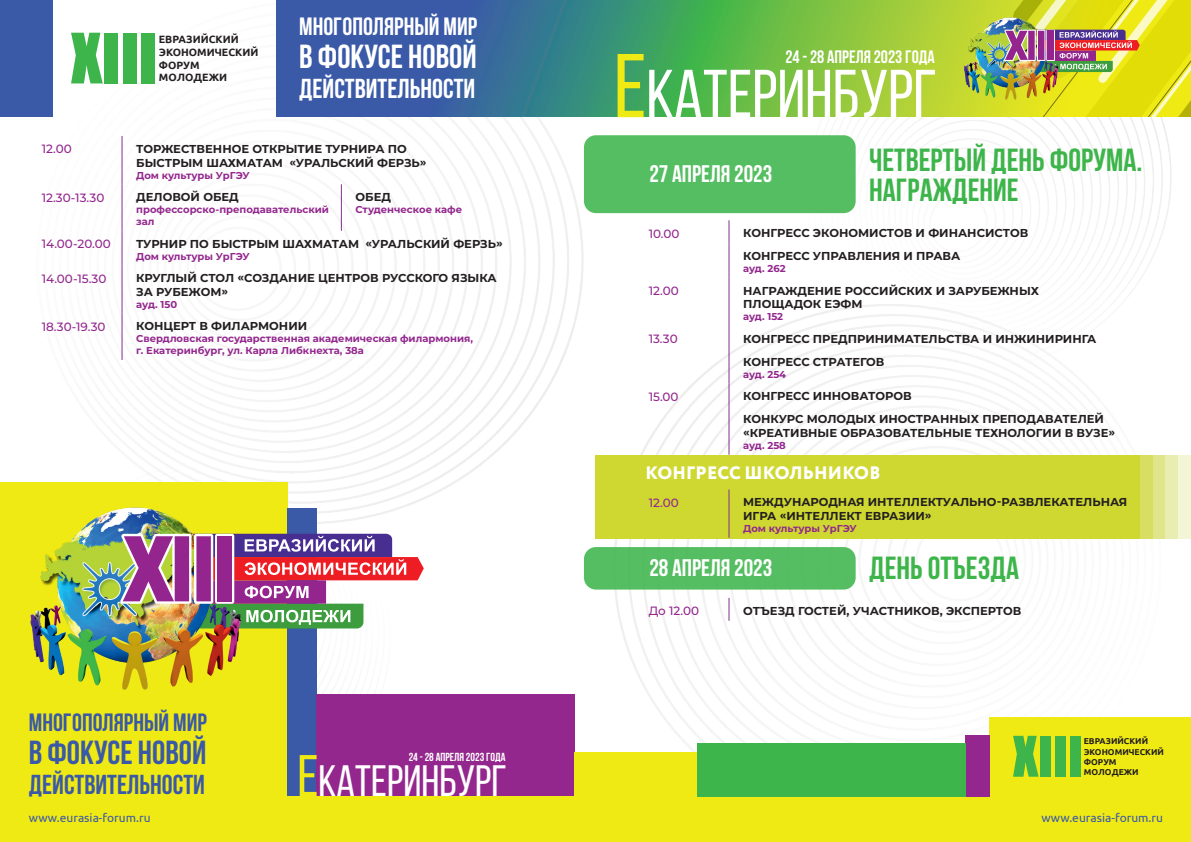
<style>
.page{position:relative;width:1191px;height:842px;background:#fff}
.page>*{position:absolute;margin:0;border:0;box-sizing:border-box;transform-origin:0 0}
.t1{font:67.7px "Bebas Neue";color:#fff}
.t2{font:64.2px "Impact";color:#3db54a}
.t3{font:51.7px "Impact";color:#3db54a}
.t4{font:43.9px "Bebas Neue";color:#fff}
.t5{font:700 33.4px "Bebas Neue";color:#fff}
.t6{font:700 33.4px "Bebas Neue";color:#3a59a7}
.t7{font:700 32px/30px "Bebas Neue";color:#3db54a}
.t8{font:700 27.4px "Bebas Neue";color:#fff}
.t9{font:700 27.4px "Bebas Neue";color:#3a59a7}
.t10{font:700 25px "Bebas Neue";color:#fff}
.t11{font:700 25px "Bebas Neue";color:#3a59a7}
.t12{font:700 24px "Bebas Neue";color:#fff}
.t13{font:700 18px "Bebas Neue";color:#fff}
.t14{font:800 18px "Circe";letter-spacing:.01em;color:#fff}
.t15{font:500 12px "Montserrat";color:#93278d}
.t16{font:12px "Ubuntu";color:#3a59a7}
.t17{font:700 11.7px "Bebas Neue";color:#fff}
.t18{font:700 11.5px/13.8px "Montserrat";color:#231f20}
.t19{font:700 10.6px/12.7px "Ubuntu";color:#231f20}
.t20{font:700 10px/12px "Montserrat";color:#93278d}
.t21{font:700 8.5px/10.2px "Ubuntu";color:#231f20}
.s1{font-size:58.6px;color:#f0ea14}
.s2{font-size:90.2px;color:#f0ea14}
</style>
<div class="page">
<img style="left:614px;top:117px;width:557px;height:635px">
<img style="left:122px;top:117px;width:461px;height:635px">
<div style="left:0;top:0;width:53px;height:117px;background:#3a59a7"></div>
<svg style="left:276px;top:0;width:710px;height:117px;background:#589470"></svg>
<img style="left:967px;top:15px;width:19px;height:43px">
<img style="left:962px;top:58px;width:24px;height:44px">
<img style="left:986px;top:0;width:205px;height:117px">
<div style="left:1047px;top:31px;width:6px;height:29px;background:#94258e"></div>
<div style="left:0;top:796px;width:1191px;height:46px;background:#f0ea14"></div>
<hr style="left:121px;top:136px;width:1px;height:48px;background:#80308c">
<hr style="left:121px;top:231px;width:1px;height:34px;background:#80308c">
<hr style="left:121px;top:265px;width:1px;height:49px;background:#80308c">
<hr style="left:121px;top:184px;width:1px;height:47px;background:#80308c">
<hr style="left:341px;top:184px;width:1px;height:47px;background:#80308c">
<hr style="left:121px;top:314px;width:1px;height:46px;background:#80308c">
<div style="left:0;top:482px;width:287px;height:314px;background:#f0ea14"></div>
<div style="left:287px;top:508px;width:29px;height:288px;background:#3a59a7"></div>
<div style="left:316px;top:694px;width:258px;height:102px;background:#93278d"></div>
<img style="left:40px;top:507px;width:177px;height:91px">
<img style="left:30px;top:598px;width:216px;height:92px">
<img style="left:81px;top:534px;width:343px;height:94px">
<div style="left:217px;top:536px;width:15px;height:65px;background:#94258e"></div>
<div style="left:595px;top:455px;width:545px;height:84px;background:#cfd831"></div>
<div style="left:1140px;top:455px;width:12px;height:84px;background:#d8de62"></div>
<div style="left:1152px;top:455px;width:13px;height:84px;background:#e0e58b"></div>
<div style="left:1165px;top:455px;width:13px;height:84px;background:#eaedb1"></div>
<div style="left:1178px;top:455px;width:13px;height:84px;background:#f3f6d6"></div>
<div style="left:584px;top:135px;width:271px;height:78px;background:#56be62;border-radius:12px"></div>
<svg style="left:728px;top:220px;width:1px;height:23px"></svg>
<hr style="left:728px;top:243px;width:1px;height:35px;background:#80308c">
<hr style="left:728px;top:278px;width:1px;height:48px;background:#80308c">
<svg style="left:728px;top:326px;width:1px;height:23px"></svg>
<hr style="left:728px;top:349px;width:1px;height:34px;background:#80308c">
<svg style="left:728px;top:383px;width:1px;height:23px"></svg>
<hr style="left:728px;top:406px;width:1px;height:49px;background:#80308c">
<hr style="left:728px;top:489px;width:1px;height:49px;background:#80308c">
<svg style="left:728px;top:598px;width:1px;height:23px"></svg>
<div style="left:584px;top:547px;width:271px;height:43px;background:#56be62;border-radius:12px"></div>
<div style="left:574px;top:752px;width:123px;height:44px;background:#f0ea14"></div>
<div style="left:989px;top:716px;width:202px;height:80px;background:#f0ea14"></div>
<div style="left:965px;top:734px;width:24px;height:62px;background:#93278d"></div>
<div style="left:697px;top:743px;width:268px;height:53px;background:#3db54a"></div>
<h2 class="t2" style="left:71px;top:8px;width:88px">XIII</h2>
<p class="t19" style="left:159px;top:33px;width:101px">ЕВРАЗИЙСКИЙ<br>ЭКОНОМИЧЕСКИЙ<br>ФОРУМ<br>МОЛОДЕЖИ</p>
<h3 class="t10" style="left:299px;top:12px;width:179px">МНОГОПОЛЯРНЫЙ МИР</h3>
<h3 class="t5" style="left:299px;top:38px;width:179px">В ФОКУСЕ НОВОЙ</h3>
<h3 class="t8" style="left:299px;top:74px;width:177px">ДЕЙСТВИТЕЛЬНОСТИ</h3>
<p class="t15" style="left:42px;top:141px;width:32px">12.00</p>
<p class="t18" style="left:136px;top:141px;width:292px">ТОРЖЕСТВЕННОЕ ОТКРЫТИЕ ТУРНИРА ПО<br>БЫСТРЫМ ШАХМАТАМ «УРАЛЬСКИЙ ФЕРЗЬ»</p>
<p class="t20" style="left:136px;top:169px;width:115px">Дом культуры УрГЭУ</p>
<p class="t15" style="left:42px;top:189px;width:64px">12.30-13.30</p>
<p class="t18" style="left:136px;top:190px;width:104px">ДЕЛОВОЙ ОБЕД</p>
<p class="t20" style="left:136px;top:203px;width:194px">профессорско-преподавательский зал</p>
<p class="t18" style="left:355px;top:190px;width:37px">ОБЕД</p>
<p class="t20" style="left:355px;top:203px;width:108px">Студенческое кафе</p>
<p class="t15" style="left:42px;top:235px;width:71px">14.00-20.00</p>
<p class="t18" style="left:136px;top:236px;width:368px">ТУРНИР ПО БЫСТРЫМ ШАХМАТАМ «УРАЛЬСКИЙ ФЕРЗЬ»</p>
<p class="t20" style="left:136px;top:250px;width:115px">Дом культуры УрГЭУ</p>
<p class="t15" style="left:42px;top:270px;width:66px">14.00-15.30</p>
<p class="t18" style="left:136px;top:270px;width:362px">КРУГЛЫЙ СТОЛ «СОЗДАНИЕ ЦЕНТРОВ РУССКОГО ЯЗЫКА<br>ЗА РУБЕЖОМ»</p>
<p class="t20" style="left:136px;top:298px;width:42px">ауд. 150</p>
<p class="t15" style="left:42px;top:318px;width:65px">18.30-19.30</p>
<p class="t18" style="left:136px;top:319px;width:172px">КОНЦЕРТ В ФИЛАРМОНИИ</p>
<p class="t20" style="left:136px;top:332px;width:338px">Свердловская государственная академическая филармония, г. Екатеринбург, ул. Карла Либкнехта, 38а</p>
<h3 class="t11" style="left:29px;top:708px;width:179px">МНОГОПОЛЯРНЫЙ МИР</h3>
<h3 class="t6" style="left:29px;top:734px;width:179px">В ФОКУСЕ НОВОЙ</h3>
<h3 class="t9" style="left:29px;top:770px;width:177px">ДЕЙСТВИТЕЛЬНОСТИ</h3>
<p class="t17" style="left:409px;top:750px;width:98px">24 - 28 апреля 2023 года</p>
<h3 class="t4" style="left:297px;top:757px;width:211px"><span class="s1">Е</span>катеринбург</h3>
<h3 class="t13" style="left:785px;top:47px;width:151px">24 - 28 апреля 2023 года</h3>
<h1 class="t1" style="left:614px;top:57px;width:325px"><span class="s2">Е</span>катеринбург</h1>
<h3 class="t12" style="left:649px;top:160px;width:124px">27 апреля 2023</h3>
<h3 class="t7" style="left:869px;top:144px;width:275px">Четвертый день форума.<br>Награждение</h3>
<p class="t15" style="left:648px;top:225px;width:32px">10.00</p>
<p class="t18" style="left:743px;top:221px;width:286px;line-height:23px">КОНГРЕСС ЭКОНОМИСТОВ И ФИНАНСИСТОВ<br>КОНГРЕСС УПРАВЛЕНИЯ И ПРАВА</p>
<p class="t20" style="left:743px;top:262px;width:44px">ауд. 262</p>
<p class="t15" style="left:648px;top:282px;width:32px">12.00</p>
<p class="t18" style="left:743px;top:283px;width:297px">НАГРАЖДЕНИЕ РОССИЙСКИХ И ЗАРУБЕЖНЫХ<br>ПЛОЩАДОК ЕЭФМ</p>
<p class="t20" style="left:743px;top:310px;width:41px">ауд. 152</p>
<p class="t15" style="left:648px;top:331px;width:31px">13.30</p>
<p class="t18" style="left:743px;top:327px;width:354px;line-height:23px">КОНГРЕСС ПРЕДПРИНИМАТЕЛЬСТВА И ИНЖИНИРИНГА<br>КОНГРЕСС СТРАТЕГОВ</p>
<p class="t20" style="left:743px;top:368px;width:44px">ауд. 254</p>
<p class="t15" style="left:648px;top:388px;width:31px">15.00</p>
<p class="t18" style="left:743px;top:384px;width:362px;line-height:23px">КОНГРЕСС ИННОВАТОРОВ<br>КОНКУРС МОЛОДЫХ ИНОСТРАННЫХ ПРЕПОДАВАТЕЛЕЙ</p>
<p class="t18" style="left:743px;top:425px;width:373px">«КРЕАТИВНЫЕ ОБРАЗОВАТЕЛЬНЫЕ ТЕХНОЛОГИИ В ВУЗЕ»</p>
<p class="t20" style="left:743px;top:439px;width:44px">ауд. 258</p>
<h3 class="t14" style="left:645px;top:461px;width:236px">КОНГРЕСС ШКОЛЬНИКОВ</h3>
<p class="t15" style="left:648px;top:494px;width:32px">12.00</p>
<p class="t18" style="left:743px;top:495px;width:386px">МЕЖДУНАРОДНАЯ ИНТЕЛЛЕКТУАЛЬНО-РАЗВЛЕКАТЕЛЬНАЯ<br>ИГРА «ИНТЕЛЛЕКТ ЕВРАЗИИ»</p>
<p class="t20" style="left:743px;top:522px;width:115px">Дом культуры УрГЭУ</p>
<h3 class="t12" style="left:649px;top:555px;width:124px">28 апреля 2023</h3>
<h3 class="t7" style="left:869px;top:552px;width:151px">ДЕНЬ отъезда</h3>
<p class="t15" style="left:648px;top:602px;width:52px">До 12.00</p>
<p class="t18" style="left:743px;top:603px;width:279px">ОТЪЕЗД ГОСТЕЙ, УЧАСТНИКОВ, ЭКСПЕРТОВ</p>
<h3 class="t3" style="left:1013px;top:716px;width:71px">XIII</h3>
<p class="t21" style="left:1083px;top:736px;width:82px">ЕВРАЗИЙСКИЙ<br>ЭКОНОМИЧЕСКИЙ<br>ФОРУМ<br>МОЛОДЕЖИ</p>
<p class="t16" style="left:29px;top:810px;width:123px">www.eurasia-forum.ru</p>
<p class="t16" style="left:1041px;top:810px;width:123px">www.eurasia-forum.ru</p>
</div>
